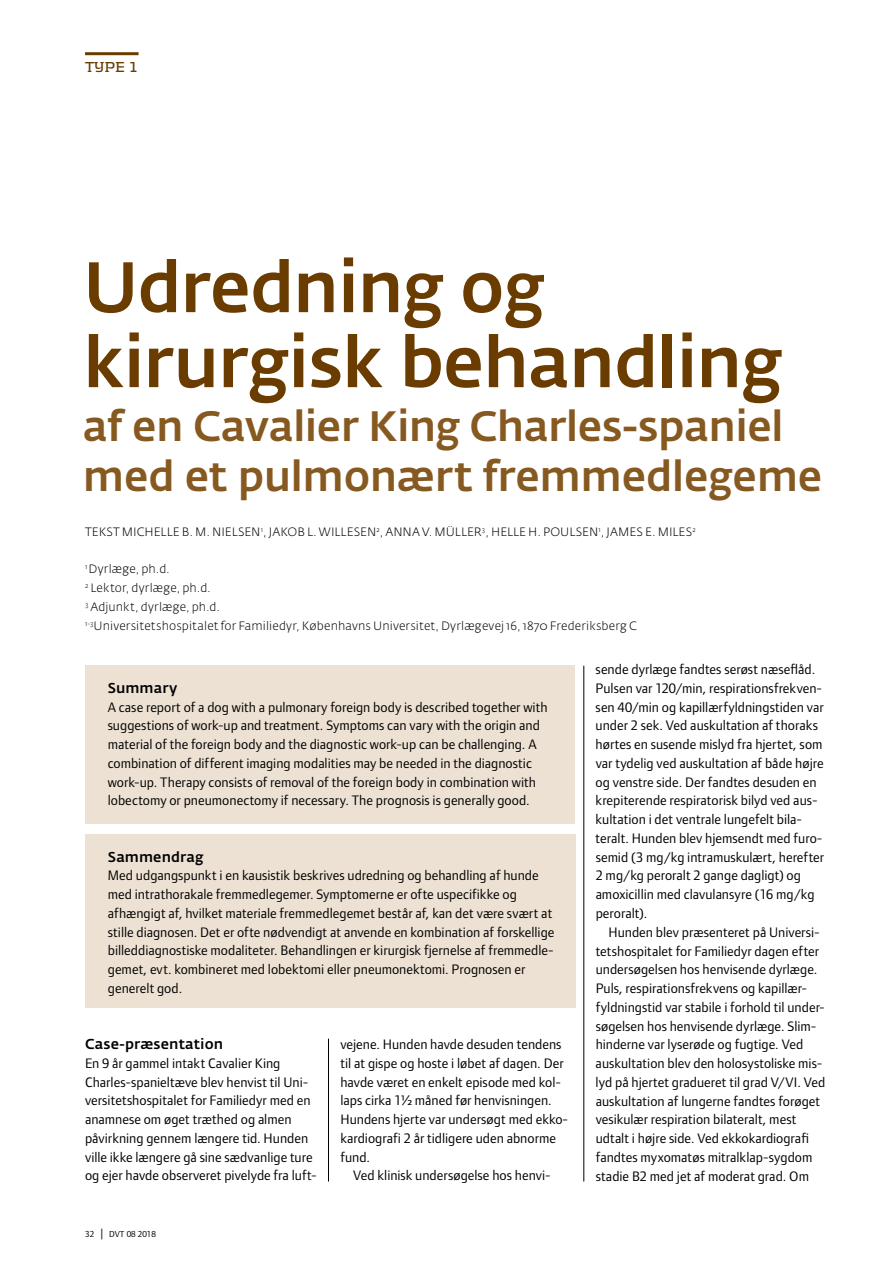
<style>
.page{position:relative;width:893px;height:1263px;background:#fff}
.page>*{position:absolute;margin:0;border:0;box-sizing:border-box;transform-origin:0 0}
.t1{font:500 70.5px/75px "Fedra Sans Alt";letter-spacing:-.02em;color:#6a3c00}
.t2{font:500 42px/49.5px "Fedra Sans Alt";letter-spacing:-.01em;color:#865921}
.t3{font:700 15px "Kontrapunkt";color:#6a3c00}
.t4{font:14.25px/18.8px "Foundry Form Sans";letter-spacing:.005em;color:#000}
.t5{font:500 14.25px "Fedra Sans Alt";letter-spacing:.005em;color:#000}
.t6{font:300 12px/18.8px "Fedra Sans Alt";letter-spacing:.01em;color:#000}
.t7{font:9px "Foundry Form Sans";color:#000}
</style>
<div class="page">
<div style="left:85px;top:666px;width:489px;height:158px;background:#ede1d3"></div>
<div style="left:85px;top:835px;width:491px;height:173px;background:#ede1d3"></div>
<hr style="left:85px;top:52px;width:54px;height:3px;background:#6a3c00">
<hr style="left:328px;top:1039px;width:1px;height:142px;background:#000">
<hr style="left:584px;top:666px;width:1px;height:515px;background:#000">
<p class="t3" style="left:85px;top:58px;width:55px">TYPE 1</p>
<h1 class="t1" style="left:83px;top:251px;width:701px">Udredning og kirurgisk behandling</h1>
<h2 class="t2" style="left:83px;top:403px;width:741px">af en Cavalier King Charles-spaniel med et pulmonært fremmedlegeme</h2>
<p class="t6" style="left:85px;top:523px;width:612px">TEKST MICHELLE B. M. NIELSEN<sup>1</sup>, JAKOB L. WILLESEN<sup>2</sup>, ANNA V. MÜLLER<sup>3</sup>, HELLE H. POULSEN<sup>1</sup>, JAMES E. MILES<sup>2</sup></p>
<p class="t6" style="left:85px;top:560px;width:553px"><sup>1</sup> Dyrlæge, ph.d.<br><sup>2</sup> Lektor, dyrlæge, ph.d.<br><sup>3</sup> Adjunkt, dyrlæge, ph.d.<br><sup>1-3</sup>Universitetshospitalet for Familiedyr, Københavns Universitet, Dyrlægevej 16, 1870 Frederiksberg C</p>
<p class="t5" style="left:108px;top:680px;width:71px">Summary</p>
<p class="t4" style="left:108px;top:697px;width:441px">A case report of a dog with a pulmonary foreign body is described together with suggestions of work-up and treatment. Symptoms can vary with the origin and material of the foreign body and the diagnostic work-up can be challenging. A combination of different imaging modalities may be needed in the diagnostic work-up. Therapy consists of removal of the foreign body in combination with lobectomy or pneumonectomy if necessary. The prognosis is generally good.</p>
<p class="t5" style="left:108px;top:848px;width:97px">Sammendrag</p>
<p class="t4" style="left:108px;top:866px;width:448px">Med udgangspunkt i en kausistik beskrives udredning og behandling af hunde med intrathorakale fremmedlegemer. Symptomerne er ofte uspecifikke og afhængigt af, hvilket materiale fremmedlegemet består af, kan det være svært at stille diagnosen. Det er ofte nødvendigt at anvende en kombination af forskellige billeddiagnostiske modaliteter. Behandlingen er kirurgisk fjernelse af fremmedle&shy;gemet, evt. kombineret med lobektomi eller pneumonektomi. Prognosen er generelt god.</p>
<p class="t5" style="left:85px;top:1036px;width:140px">Case-præsentation</p>
<p class="t4" style="left:85px;top:1054px;width:233px">En 9 år gammel intakt Cavalier King Charles-spanieltæve blev henvist til Uni&shy;versitetshospitalet for Familiedyr med en anamnese om øget træthed og almen påvirkning gennem længere tid. Hunden ville ikke længere gå sine sædvanlige ture og ejer havde observeret pivelyde fra luft-</p>
<p class="t7" style="left:85px;top:1229px;width:11px">32</p>
<p class="t7" style="left:109px;top:1229px;width:48px">DVT 08 2018</p>
<p class="t4" style="left:340px;top:1035px;width:229px">vejene. Hunden havde desuden tendens til at gispe og hoste i løbet af dagen. Der havde været en enkelt episode med kol&shy;laps cirka 1½ måned før henvisningen.<br>Hundens hjerte var undersøgt med ekko&shy;kardiografi 2 år tidligere uden abnorme fund.</p>
<p class="t4" style="left:353px;top:1166px;width:199px">Ved klinisk undersøgelse hos henvi-</p>
<p class="t4" style="left:596px;top:660px;width:230px">sende dyrlæge fandtes serøst næseflåd.<br>Pulsen var 120/min, respirationsfrekven&shy;sen 40/min og kapillærfyldningstiden var under 2 sek. Ved auskultation af thoraks hørtes en susende mislyd fra hjertet, som var tydelig ved auskultation af både højre og venstre side. Der fandtes desuden en krepiterende respiratorisk bilyd ved aus&shy;kultation i det ventrale lungefelt bila&shy;teralt. Hunden blev hjemsendt med furo&shy;semid (3 mg/kg intramuskulært, herefter 2 mg/kg peroralt 2 gange dagligt) og amoxicillin med clavulansyre (16 mg/kg peroralt).</p>
<p class="t4" style="left:596px;top:922px;width:231px;text-indent:13px">Hunden blev præsenteret på Universi&shy;tetshospitalet for Familiedyr dagen efter undersøgelsen hos henvisende dyrlæge.<br>Puls, respirationsfrekvens og kapillær&shy;fyldningstid var stabile i forhold til under&shy;søgelsen hos henvisende dyrlæge. Slim&shy;hinderne var lyserøde og fugtige. Ved auskultation blev den holosystoliske mis&shy;lyd på hjertet gradueret til grad V/VI. Ved auskultation af lungerne fandtes forøget vesikulær respiration bilateralt, mest udtalt i højre side. Ved ekkokardiografi fandtes myxomatøs mitralklap-sygdom stadie B2 med jet af moderat grad. Om</p>
</div>
